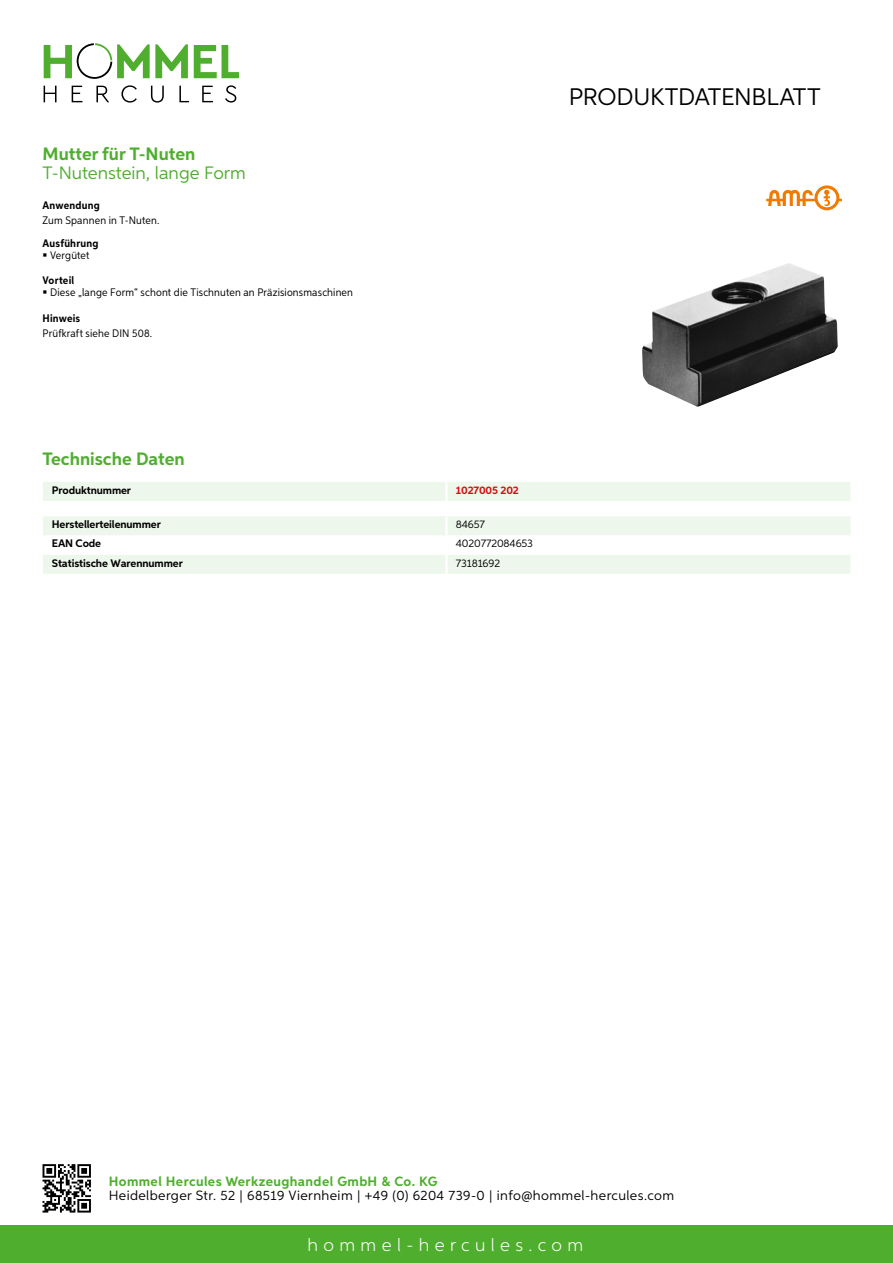
<style>
.page{position:relative;width:893px;height:1263px;background:#fff}
.page>*{position:absolute;margin:0;border:0;box-sizing:border-box;transform-origin:0 0}
.t1{font:24px "Aspira";letter-spacing:-.01em;color:#000}
.t2{font:700 18px "Aspira";color:#50ae2f}
.t3{font:18px "Aspira";color:#50ae2f}
.t4{font:300 18px "Aspira";letter-spacing:.3em;color:#fff}
.t5{font:13.5px "Aspira";letter-spacing:.03em;color:#000}
.t6{font:700 13.5px "Aspira";letter-spacing:.03em;color:#50ae2f}
.t7{font:10.95px "Aspira Nar";letter-spacing:.015em;color:#000}
.t8{font:700 10.95px "Aspira";letter-spacing:-.01em;color:#000}
.t9{font:700 10.95px "Aspira Nar";letter-spacing:.02em;color:#000}
.t10{font:10.95px "Aspira";letter-spacing:-.01em;color:#000}
.t11{font:700 10.95px "Aspira";letter-spacing:-.01em;color:#cd1013}
</style>
<div class="page">
<div style="left:0;top:1226px;width:893px;height:37px;background:#50ae2f"></div>
<svg style="left:43px;top:1164px;width:48px;height:48px"></svg>
<svg style="left:194px;top:45px;width:45px;height:33px"></svg>
<svg style="left:44px;top:43px;width:144px;height:36px"></svg>
<svg style="left:44px;top:86px;width:13px;height:16px"></svg>
<svg style="left:72px;top:86px;width:10px;height:16px"></svg>
<svg style="left:96px;top:86px;width:13px;height:16px"></svg>
<svg style="left:121px;top:85px;width:16px;height:18px"></svg>
<svg style="left:151px;top:86px;width:13px;height:17px"></svg>
<svg style="left:179px;top:86px;width:10px;height:16px"></svg>
<svg style="left:202px;top:86px;width:11px;height:16px"></svg>
<svg style="left:225px;top:85px;width:11px;height:18px"></svg>
<div style="left:43px;top:482px;width:807px;height:19px;background:#eef7eb"></div>
<hr style="left:445px;top:482px;width:3px;height:19px;background:#fff">
<svg style="left:43px;top:516px;width:807px;height:58px"></svg>
<hr style="left:445px;top:555px;width:3px;height:19px;background:#fff">
<img style="left:642px;top:263px;width:196px;height:144px">
<svg style="left:766px;top:185px;width:76px;height:25px"></svg>
<h2 class="t2" style="left:43px;top:142px;width:154px">Mutter für T-Nuten</h2>
<h2 class="t3" style="left:43px;top:162px;width:205px">T-N utenstein, lange Form</h2>
<p class="t9" style="left:43px;top:199px;width:59px">Anwendung</p>
<p class="t7" style="left:43px;top:214px;width:118px">Zum Spannen in T-Nuten.</p>
<p class="t9" style="left:43px;top:236px;width:58px">Ausführung</p>
<p class="t7" style="left:50px;top:249px;width:41px">Vergütet</p>
<p class="t9" style="left:43px;top:273px;width:33px">Vorteil</p>
<p class="t7" style="left:50px;top:286px;width:304px">Diese „lange Form“ schont die Tischnuten an Präzisionsmaschinen</p>
<p class="t9" style="left:43px;top:311px;width:39px">Hinweis</p>
<p class="t7" style="left:43px;top:326px;width:111px">Prüfkraft siehe DIN 508.</p>
<h1 class="t1" style="left:569px;top:82px;width:253px">Produktdatenblatt</h1>
<h2 class="t2" style="left:43px;top:448px;width:144px">Technische Daten</h2>
<p class="t8" style="left:52px;top:483px;width:81px">Produktnummer</p>
<p class="t11" style="left:456px;top:483px;width:65px">1027005 202</p>
<p class="t8" style="left:52px;top:518px;width:111px">Herstellerteilenummer</p>
<p class="t10" style="left:456px;top:518px;width:31px">84657</p>
<p class="t8" style="left:52px;top:537px;width:51px">EAN Code</p>
<p class="t10" style="left:456px;top:537px;width:79px">4020772084653</p>
<p class="t8" style="left:52px;top:556px;width:132px">Statistische Warennummer</p>
<p class="t10" style="left:456px;top:556px;width:46px">73181692</p>
<p class="t6" style="left:109px;top:1172px;width:330px">Hommel Hercules Werkzeughandel GmbH &amp; Co. KG</p>
<p class="t5" style="left:109px;top:1187px;width:567px">Heidelberger Str. 52 | 68519 Viernheim | +49 (0) 6204 739-0 | info@hommel-hercules.com</p>
<h2 class="t4" style="left:307px;top:1234px;width:277px">hommel-hercules.com</h2>
</div>
